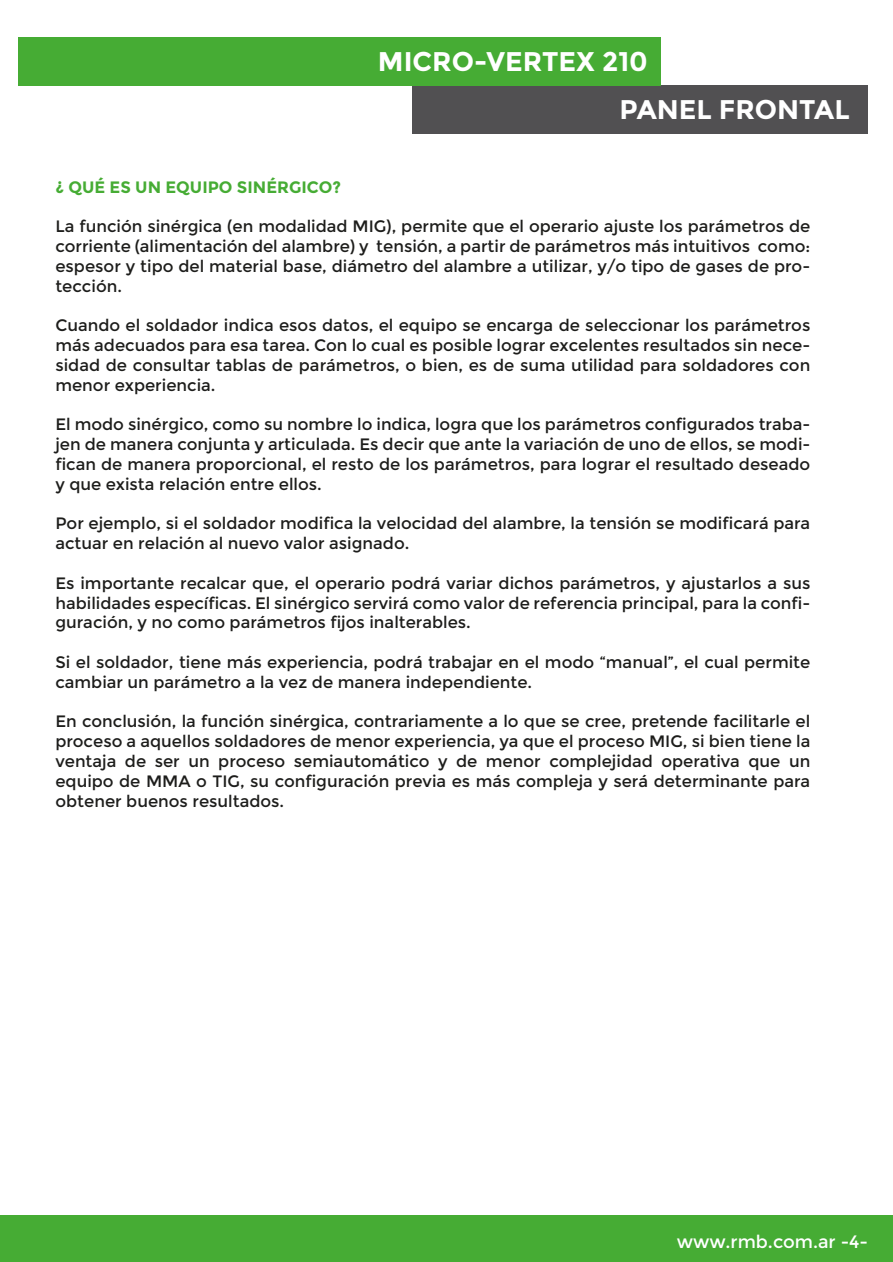
<style>
.page{position:relative;width:893px;height:1262px;background:#fff}
.page>*{position:absolute;margin:0;border:0;box-sizing:border-box;transform-origin:0 0}
.t1{font:700 27px/47.2px "Montserrat";color:#fff}
.t2{font:18px "Montserrat";color:#fff}
.t3{font:16.5px/19.8px "Montserrat";color:#1d1d1b;text-align:justify}
.t4{font:700 16.5px "Montserrat";color:#46ac34}
</style>
<div class="page">
<div style="left:412px;top:86px;width:455px;height:48px;background:#515052"></div>
<div style="left:18px;top:38px;width:642px;height:48px;background:#46ac34"></div>
<div style="left:1px;top:1215px;width:892px;height:47px;background:#46ac34"></div>
<h1 class="t1" style="left:620px;top:38px;width:232px;text-indent:-242px">MICRO-VERTEX 210<br>PANEL FRONTAL</h1>
<p class="t4" style="left:55px;top:177px;width:287px">¿ QUÉ ES UN EQUIPO SINÉRGICO?</p>
<p class="t3" style="left:55px;top:217px;width:756px">La función sinérgica (en modalidad MIG), permite que el operario ajuste los parámetros de corriente (alimentación del alambre) y tensión, a partir de parámetros más intuitivos como: espesor y tipo del material base, diámetro del alambre a utilizar, y/o tipo de gases de pro&shy;tección.</p>
<p class="t3" style="left:55px;top:316px;width:756px">Cuando el soldador indica esos datos, el equipo se encarga de seleccionar los parámetros más adecuados para esa tarea. Con lo cual es posible lograr excelentes resultados sin nece&shy;sidad de consultar tablas de parámetros, o bien, es de suma utilidad para soldadores con menor experiencia.</p>
<p class="t3" style="left:55px;top:415px;width:756px">El modo sinérgico, como su nombre lo indica, logra que los parámetros configurados traba&shy;jen de manera conjunta y articulada. Es decir que ante la variación de uno de ellos, se modi&shy;fican de manera proporcional, el resto de los parámetros, para lograr el resultado deseado y que exista relación entre ellos.</p>
<p class="t3" style="left:55px;top:514px;width:756px">Por ejemplo, si el soldador modifica la velocidad del alambre, la tensión se modificará para actuar en relación al nuevo valor asignado.</p>
<p class="t3" style="left:55px;top:573px;width:756px">Es importante recalcar que, el operario podrá variar dichos parámetros, y ajustarlos a sus habilidades específicas. El sinérgico servirá como valor de referencia principal, para la confi&shy;guración, y no como parámetros fijos inalterables.</p>
<p class="t3" style="left:55px;top:652px;width:756px">Si el soldador, tiene más experiencia, podrá trabajar en el modo “manual”, el cual permite cambiar un parámetro a la vez de manera independiente.</p>
<p class="t3" style="left:55px;top:712px;width:756px">En conclusión, la función sinérgica, contrariamente a lo que se cree, pretende facilitarle el proceso a aquellos soldadores de menor experiencia, ya que el proceso MIG, si bien tiene la ventaja de ser un proceso semiautomático y de menor complejidad operativa que un equipo de MMA o TIG, su configuración previa es más compleja y será determinante para obtener buenos resultados.</p>
<p class="t2" style="left:677px;top:1230px;width:193px">www.rmb.com.ar -4-</p>
</div>
